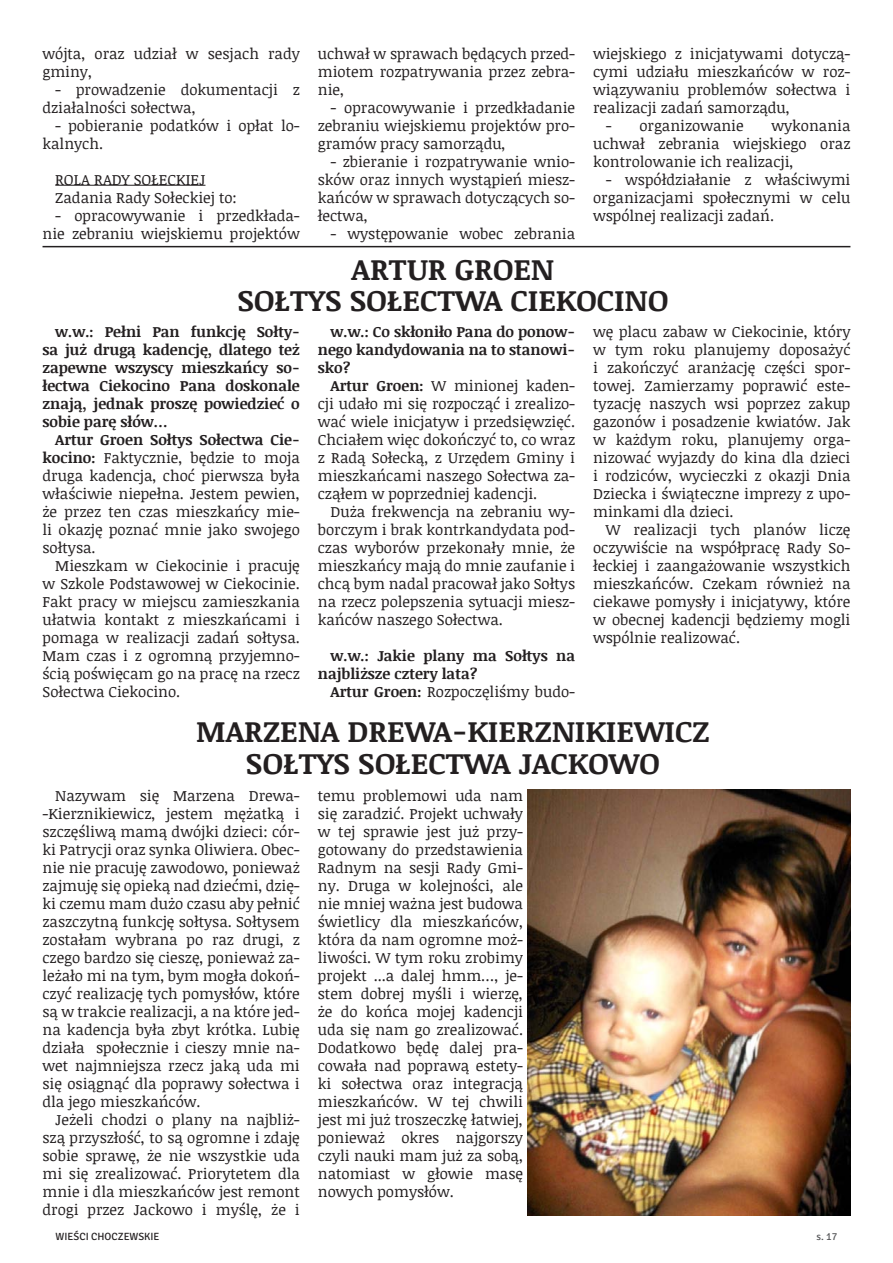
<style>
.page{position:relative;width:893px;height:1263px;background:#fff}
.page>*{position:absolute;margin:0;border:0;box-sizing:border-box;transform-origin:0 0}
.t1{font:700 30px/31.5px "Noticia Text";color:#231f20;text-align:center}
.t2{font:15px/18px "Noticia Text";color:#231f20;text-align:justify}
.t3{font:700 15px/18px "Noticia Text";color:#231f20;text-align:justify}
.t4{font:10.5px "Signika";color:#231f20}
.t5{font:10.5px "Signika";color:#57585a}
.s1{font-weight:700}
</style>
<div class="page">
<hr style="left:55px;top:185px;width:150px;height:1px;background:#231f20">
<hr style="left:43px;top:246px;width:807px;height:1px;background:#231f20">
<img style="left:527px;top:790px;width:323px;height:425px">
<p class="t2" style="left:43px;top:44px;width:259px">wójta, oraz udział w sesjach rady gminy,</p>
<p class="t2" style="left:43px;top:80px;width:259px;text-indent:13px">- prowadzenie dokumentacji z działalności sołectwa,</p>
<p class="t2" style="left:43px;top:116px;width:259px;text-indent:13px">- pobieranie podatków i opłat lo&shy;kalnych.</p>
<p class="t2" style="left:55px;top:170px;width:183px">ROLA RADY SOŁECKIEJ<br>Zadania Rady Sołeckiej to:</p>
<p class="t2" style="left:43px;top:206px;width:259px;text-align:right">- opracowywanie i przedkłada&shy;nie zebraniu wiejskiemu projektów</p>
<p class="t2" style="left:318px;top:44px;width:259px">uchwał w sprawach będących przed&shy;miotem rozpatrywania przez zebra&shy;nie,</p>
<p class="t2" style="left:318px;top:98px;width:259px;text-indent:13px">- opracowywanie i przedkładanie zebraniu wiejskiemu projektów pro&shy;gramów pracy samorządu,</p>
<p class="t2" style="left:318px;top:152px;width:259px;text-indent:13px">- zbieranie i rozpatrywanie wnio&shy;sków oraz innych wystąpień miesz&shy;kańców w sprawach dotyczących so&shy;łectwa,</p>
<p class="t2" style="left:331px;top:224px;width:246px">- występowanie wobec zebrania</p>
<p class="t2" style="left:593px;top:44px;width:259px">wiejskiego z inicjatywami dotyczą&shy;cymi udziału mieszkańców w roz&shy;wiązywaniu problemów sołectwa i realizacji zadań samorządu,</p>
<p class="t2" style="left:606px;top:116px;width:139px">- organizowanie</p>
<p class="t2" style="left:593px;top:116px;width:259px;text-indent:178px">wykonania uchwał zebrania wiejskiego oraz kontrolowanie ich realizacji,</p>
<p class="t2" style="left:593px;top:170px;width:259px;text-indent:13px">- współdziałanie z właściwymi organizacjami społecznymi w celu wspólnej realizacji zadań.</p>
<h1 class="t1" style="left:237px;top:252px;width:432px">ARTUR GROEN<br>SOŁTYS SOŁECTWA CIEKOCINO</h1>
<p class="t3" style="left:43px;top:322px;width:259px;text-indent:13px">w.w.: Pełni Pan funkcję Sołty&shy;sa już drugą kadencję, dlatego też zapewne wszyscy mieszkańcy so&shy;łectwa Ciekocino Pana doskonale znają, jednak proszę powiedzieć o sobie parę słów…</p>
<p class="t2" style="left:43px;top:430px;width:259px;text-indent:13px"><span class="s1">Artur Groen Sołtys Sołectwa Cie&shy;kocino:</span> Faktycznie, będzie to moja druga kadencja, choć pierwsza była właściwie niepełna. Jestem pewien, że przez ten czas mieszkańcy mie&shy;li okazję poznać mnie jako swojego sołtysa.</p>
<p class="t2" style="left:43px;top:556px;width:259px;text-indent:13px">Mieszkam w Ciekocinie i pracuję w Szkole Podstawowej w Ciekocinie.<br>Fakt pracy w miejscu zamieszkania ułatwia kontakt z mieszkańcami i pomaga w realizacji zadań sołtysa.<br>Mam czas i z ogromną przyjemno&shy;ścią poświęcam go na pracę na rzecz Sołectwa Ciekocino.</p>
<p class="t3" style="left:318px;top:322px;width:259px;text-indent:13px">w.w.: Co skłoniło Pana do ponow&shy;nego kandydowania na to stanowi&shy;sko?</p>
<p class="t2" style="left:318px;top:376px;width:259px;text-indent:13px"><span class="s1">Artur Groen:</span> W minionej kaden&shy;cji udało mi się rozpocząć i zrealizo&shy;wać wiele inicjatyw i przedsięwzięć.<br>Chciałem więc dokończyć to, co wraz z Radą Sołecką, z Urzędem Gminy i mieszkańcami naszego Sołectwa za&shy;cząłem w poprzedniej kadencji.</p>
<p class="t2" style="left:318px;top:502px;width:259px;text-indent:13px">Duża frekwencja na zebraniu wy&shy;borczym i brak kontrkandydata pod&shy;czas wyborów przekonały mnie, że mieszkańcy mają do mnie zaufanie i chcą bym nadal pracował jako Sołtys na rzecz polepszenia sytuacji miesz&shy;kańców naszego Sołectwa.</p>
<p class="t3" style="left:318px;top:646px;width:259px;text-indent:13px">w.w.: Jakie plany ma Sołtys na najbliższe cztery lata?</p>
<p class="t2" style="left:331px;top:682px;width:246px"><span class="s1">Artur Groen:</span> Rozpoczęliśmy budo-</p>
<p class="t2" style="left:593px;top:322px;width:259px">wę placu zabaw w Ciekocinie, który w tym roku planujemy doposażyć i zakończyć aranżację części spor&shy;towej. Zamierzamy poprawić este&shy;tyzację naszych wsi poprzez zakup gazonów i posadzenie kwiatów. Jak w każdym roku, planujemy orga&shy;nizować wyjazdy do kina dla dzieci i rodziców, wycieczki z okazji Dnia Dziecka i świąteczne imprezy z upo&shy;minkami dla dzieci.</p>
<p class="t2" style="left:593px;top:520px;width:259px;text-indent:13px">W realizacji tych planów liczę oczywiście na współpracę Rady So&shy;łeckiej i zaangażowanie wszystkich mieszkańców. Czekam również na ciekawe pomysły i inicjatywy, które w obecnej kadencji będziemy mogli wspólnie realizować.</p>
<h1 class="t1" style="left:196px;top:714px;width:515px">MARZENA DREWA-KIERZNIKIEWICZ<br>SOŁTYS SOŁECTWA JACKOWO</h1>
<p class="t2" style="left:43px;top:786px;width:259px;text-indent:13px">Nazywam się Marzena Drewa--Kierznikiewicz, jestem mężatką i szczęśliwą mamą dwójki dzieci: cór&shy;ki Patrycji oraz synka Oliwiera. Obec&shy;nie nie pracuję zawodowo, ponieważ zajmuję się opieką nad dziećmi, dzię&shy;ki czemu mam dużo czasu aby pełnić zaszczytną funkcję sołtysa. Sołtysem zostałam wybrana po raz drugi, z czego bardzo się cieszę, ponieważ za&shy;leżało mi na tym, bym mogła dokoń&shy;czyć realizację tych pomysłów, które są w trakcie realizacji, a na które jed&shy;na kadencja była zbyt krótka. Lubię działa społecznie i cieszy mnie na&shy;wet najmniejsza rzecz jaką uda mi się osiągnąć dla poprawy sołectwa i dla jego mieszkańców.</p>
<p class="t2" style="left:43px;top:1110px;width:259px;text-indent:13px">Jeżeli chodzi o plany na najbliż&shy;szą przyszłość, to są ogromne i zdaję sobie sprawę, że nie wszystkie uda mi się zrealizować. Priorytetem dla mnie i dla mieszkańców jest remont drogi przez Jackowo i myślę, że i</p>
<p class="t2" style="left:318px;top:786px;width:207px">temu problemowi uda nam się zaradzić. Projekt uchwały w tej sprawie jest już przy&shy;gotowany do przedstawienia Radnym na sesji Rady Gmi&shy;ny. Druga w kolejności, ale nie mniej ważna jest budowa świetlicy dla mieszkańców, która da nam ogromne moż&shy;liwości. W tym roku zrobimy projekt ...a dalej hmm…, je&shy;stem dobrej myśli i wierzę, że do końca mojej kadencji uda się nam go zrealizować.<br>Dodatkowo będę dalej pra&shy;cowała nad poprawą estety&shy;ki sołectwa oraz integracją mieszkańców. W tej chwili jest mi już troszeczkę łatwiej, ponieważ okres najgorszy czyli nauki mam już za sobą, natomiast w głowie masę nowych pomysłów.</p>
<p class="t4" style="left:56px;top:1230px;width:105px">WIEŚCI CHOCZEWSKIE</p>
<p class="t5" style="left:816px;top:1230px;width:22px">s. 17</p>
</div>
